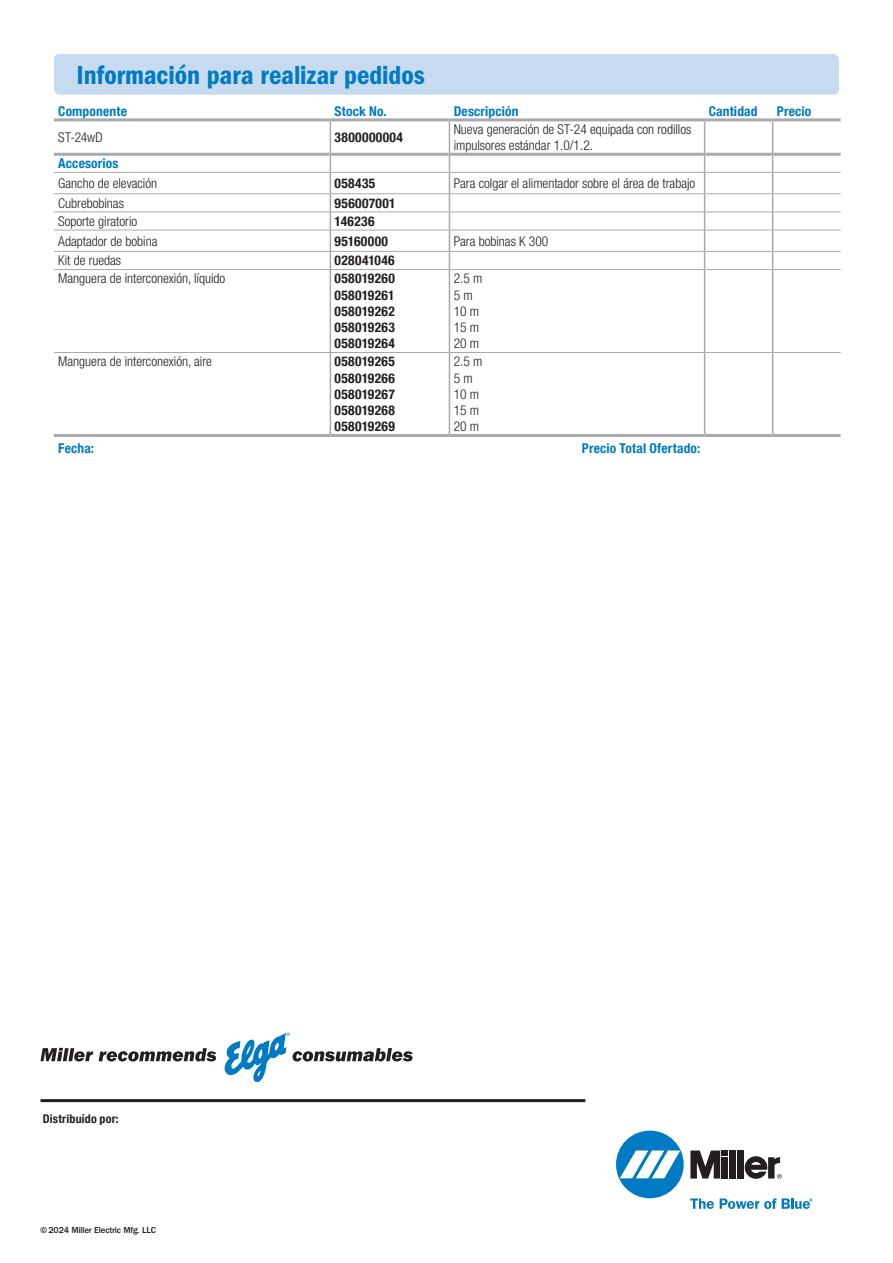
<style>
.page{position:relative;width:893px;height:1263px;background:#fff}
.page>*{position:absolute;margin:0;border:0;box-sizing:border-box;transform-origin:0 0}
.t1{font:27px "ITC Franklin Gothic Std Dm Cd";letter-spacing:-.005em;color:#007ac2}
.t2{font:300 condensed 13.5px/16.2px "Helvetica Neue LT Com";color:#231f20}
.t3{font:700 condensed 13.5px/16.2px "Helvetica Neue LT Com";letter-spacing:.025em;color:#231f20;text-align:justify}
.t4{font:700 condensed 13.5px "Helvetica Neue LT Com";letter-spacing:.01em;color:#007ac2}
.t5{font:700 condensed 12px "Helvetica Neue LT Com";letter-spacing:.015em;color:#231f20}
.t6{font:700 condensed 12px "Helvetica";letter-spacing:-.01em;color:#231f20}
.t7{font:500 9px "ITC Franklin Gothic Std";letter-spacing:-.02em;color:#231f20}
</style>
<div class="page">
<div style="left:616px;top:1130px;width:68px;height:68px;background:#007ac2;border-radius:50%"></div>
<svg style="left:620px;top:1150px;width:60px;height:28px"></svg>
<div style="left:730px;top:1150px;width:6px;height:28px;background:#231f20"></div>
<div style="left:738px;top:1150px;width:6px;height:28px;background:#231f20"></div>
<svg style="left:690px;top:1150px;width:38px;height:28px"></svg>
<svg style="left:745px;top:1156px;width:37px;height:23px"></svg>
<svg style="left:690px;top:1198px;width:24px;height:11px"></svg>
<svg style="left:720px;top:1198px;width:92px;height:11px"></svg>
<hr style="left:40px;top:1099px;width:545px;height:3px;background:#231f20">
<svg style="left:41px;top:1048px;width:52px;height:13px"></svg>
<svg style="left:99px;top:1048px;width:117px;height:13px"></svg>
<svg style="left:224px;top:1032px;width:189px;height:50px"></svg>
<div style="left:54px;top:54px;width:785px;height:41px;background:#c6daf0;border-radius:5px"></div>
<hr style="left:54px;top:118px;width:276px;height:3px;background:#a8a9ad">
<hr style="left:330px;top:118px;width:119px;height:3px;background:#a8a9ad">
<hr style="left:449px;top:118px;width:256px;height:3px;background:#a8a9ad">
<hr style="left:705px;top:118px;width:68px;height:3px;background:#a8a9ad">
<hr style="left:773px;top:118px;width:68px;height:3px;background:#a8a9ad">
<hr style="left:54px;top:153px;width:276px;height:3px;background:#a8a9ad">
<hr style="left:331px;top:153px;width:118px;height:3px;background:#a8a9ad">
<hr style="left:54px;top:172px;width:276px;height:1px;background:#a8a9ad">
<hr style="left:331px;top:172px;width:118px;height:1px;background:#a8a9ad">
<hr style="left:450px;top:172px;width:254px;height:1px;background:#a8a9ad">
<hr style="left:705px;top:172px;width:67px;height:1px;background:#a8a9ad">
<hr style="left:773px;top:172px;width:68px;height:1px;background:#a8a9ad">
<hr style="left:450px;top:153px;width:254px;height:3px;background:#a8a9ad">
<hr style="left:705px;top:153px;width:67px;height:3px;background:#a8a9ad">
<hr style="left:773px;top:153px;width:68px;height:3px;background:#a8a9ad">
<hr style="left:330px;top:121px;width:1px;height:33px;background:#a8a9ad">
<hr style="left:449px;top:121px;width:1px;height:33px;background:#a8a9ad">
<svg style="left:330px;top:154px;width:1px;height:115px"></svg>
<svg style="left:449px;top:154px;width:1px;height:115px"></svg>
<hr style="left:330px;top:270px;width:1px;height:82px;background:#a8a9ad">
<hr style="left:449px;top:270px;width:1px;height:82px;background:#a8a9ad">
<hr style="left:330px;top:353px;width:1px;height:81px;background:#a8a9ad">
<hr style="left:449px;top:353px;width:1px;height:81px;background:#a8a9ad">
<hr style="left:54px;top:434px;width:276px;height:3px;background:#a8a9ad">
<hr style="left:330px;top:434px;width:119px;height:3px;background:#a8a9ad">
<hr style="left:449px;top:434px;width:256px;height:3px;background:#a8a9ad">
<hr style="left:705px;top:434px;width:68px;height:3px;background:#a8a9ad">
<hr style="left:773px;top:434px;width:68px;height:3px;background:#a8a9ad">
<hr style="left:54px;top:193px;width:276px;height:1px;background:#a8a9ad">
<hr style="left:330px;top:193px;width:119px;height:1px;background:#a8a9ad">
<hr style="left:449px;top:193px;width:255px;height:1px;background:#a8a9ad">
<hr style="left:705px;top:193px;width:67px;height:1px;background:#a8a9ad">
<hr style="left:773px;top:193px;width:68px;height:1px;background:#a8a9ad">
<hr style="left:54px;top:212px;width:276px;height:1px;background:#a8a9ad">
<hr style="left:330px;top:212px;width:119px;height:1px;background:#a8a9ad">
<hr style="left:449px;top:212px;width:255px;height:1px;background:#a8a9ad">
<hr style="left:705px;top:212px;width:67px;height:1px;background:#a8a9ad">
<hr style="left:773px;top:212px;width:68px;height:1px;background:#a8a9ad">
<hr style="left:54px;top:230px;width:276px;height:1px;background:#a8a9ad">
<hr style="left:330px;top:230px;width:119px;height:1px;background:#a8a9ad">
<hr style="left:449px;top:230px;width:255px;height:1px;background:#a8a9ad">
<hr style="left:705px;top:230px;width:67px;height:1px;background:#a8a9ad">
<hr style="left:773px;top:230px;width:68px;height:1px;background:#a8a9ad">
<hr style="left:54px;top:251px;width:276px;height:1px;background:#a8a9ad">
<hr style="left:330px;top:251px;width:119px;height:1px;background:#a8a9ad">
<hr style="left:449px;top:251px;width:255px;height:1px;background:#a8a9ad">
<hr style="left:705px;top:251px;width:67px;height:1px;background:#a8a9ad">
<hr style="left:773px;top:251px;width:68px;height:1px;background:#a8a9ad">
<hr style="left:54px;top:269px;width:276px;height:1px;background:#a8a9ad">
<hr style="left:330px;top:269px;width:119px;height:1px;background:#a8a9ad">
<hr style="left:449px;top:269px;width:255px;height:1px;background:#a8a9ad">
<hr style="left:705px;top:269px;width:67px;height:1px;background:#a8a9ad">
<hr style="left:773px;top:269px;width:68px;height:1px;background:#a8a9ad">
<hr style="left:54px;top:352px;width:276px;height:1px;background:#a8a9ad">
<hr style="left:330px;top:352px;width:119px;height:1px;background:#a8a9ad">
<hr style="left:449px;top:352px;width:255px;height:1px;background:#a8a9ad">
<hr style="left:705px;top:352px;width:67px;height:1px;background:#a8a9ad">
<hr style="left:773px;top:352px;width:68px;height:1px;background:#a8a9ad">
<hr style="left:704px;top:121px;width:1px;height:33px;background:#a8a9ad">
<svg style="left:704px;top:154px;width:1px;height:116px"></svg>
<hr style="left:704px;top:270px;width:1px;height:82px;background:#a8a9ad">
<hr style="left:704px;top:352px;width:1px;height:82px;background:#a8a9ad">
<hr style="left:772px;top:121px;width:1px;height:33px;background:#a8a9ad">
<svg style="left:772px;top:154px;width:1px;height:116px"></svg>
<hr style="left:772px;top:270px;width:1px;height:82px;background:#a8a9ad">
<hr style="left:772px;top:352px;width:1px;height:82px;background:#a8a9ad">
<h1 class="t1" style="left:77px;top:59px;width:350px">Información para realizar pedidos</h1>
<p class="t4" style="left:58px;top:103px;width:70px">Componente</p>
<p class="t4" style="left:335px;top:103px;width:54px">Stock No.</p>
<p class="t4" style="left:454px;top:103px;width:66px">Descripción</p>
<p class="t4" style="left:709px;top:103px;width:50px">Cantidad</p>
<p class="t4" style="left:777px;top:103px;width:36px">Precio</p>
<p class="t2" style="left:58px;top:129px;width:46px">ST-24wD</p>
<p class="t3" style="left:335px;top:129px;width:70px">3800000004</p>
<p class="t2" style="left:454px;top:121px;width:239px">Nueva generación de ST-24 equipada con rodillos impulsores estándar 1.0/1.2.</p>
<p class="t4" style="left:58px;top:155px;width:62px">Accesorios</p>
<p class="t2" style="left:58px;top:175px;width:100px">Gancho de elevación</p>
<p class="t3" style="left:335px;top:175px;width:42px">058435</p>
<p class="t2" style="left:454px;top:175px;width:243px">Para colgar el alimentador sobre el área de trabajo</p>
<p class="t2" style="left:58px;top:195px;width:67px">Cubrebobinas</p>
<p class="t3" style="left:335px;top:195px;width:62px">956007001</p>
<p class="t2" style="left:58px;top:213px;width:81px">Soporte giratorio</p>
<p class="t3" style="left:335px;top:213px;width:41px">146236</p>
<p class="t2" style="left:58px;top:233px;width:101px">Adaptador de bobina</p>
<p class="t3" style="left:335px;top:233px;width:55px">95160000</p>
<p class="t2" style="left:454px;top:233px;width:96px">Para bobinas K 300</p>
<p class="t2" style="left:58px;top:252px;width:64px">Kit de ruedas</p>
<p class="t3" style="left:335px;top:252px;width:62px">028041046</p>
<p class="t2" style="left:58px;top:271px;width:169px">Manguera de interconexión, líquido</p>
<p class="t3" style="left:335px;top:271px;width:62px">058019260<br>058019261<br>058019262<br>058019263<br>058019264</p>
<p class="t2" style="left:454px;top:271px;width:30px">2.5 m<br>5 m<br>10 m<br>15 m<br>20 m</p>
<p class="t2" style="left:58px;top:353px;width:155px">Manguera de interconexión, aire</p>
<p class="t3" style="left:335px;top:354px;width:62px">058019265<br>058019266<br>058019267<br>058019268<br>058019269</p>
<p class="t2" style="left:454px;top:353px;width:30px">2.5 m<br>5 m<br>10 m<br>15 m<br>20 m</p>
<p class="t4" style="left:58px;top:440px;width:37px">Fecha:</p>
<p class="t4" style="left:582px;top:440px;width:120px">Precio Total Ofertado:</p>
<p class="t5" style="left:43px;top:1111px;width:78px">Distribuído por:</p>
<p class="t6" style="left:40px;top:1111px;width:72px">Distributed by:</p>
<p class="t7" style="left:40px;top:1225px;width:117px">© 2024 Miller Electric Mfg. LLC</p>
</div>
